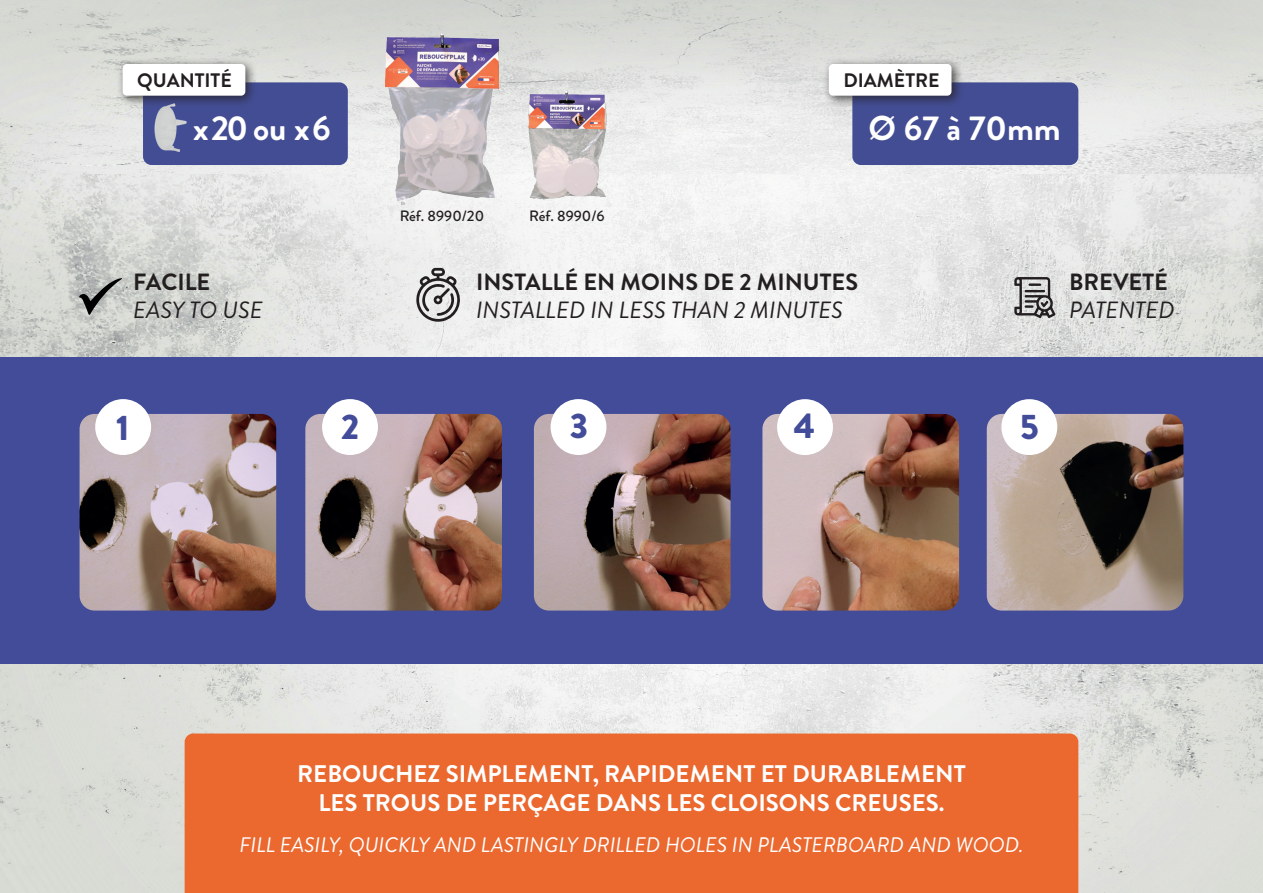
<style>
.page{position:relative;width:1263px;height:893px;background:#fff}
.page>*{position:absolute;margin:0;border:0;box-sizing:border-box;transform-origin:0 0}
.t1{font:900 35.55px "Brandon Grotesque";color:#434c99}
.t2{font:700 34.5px "Brandon Grotesque";color:#fff}
.t3{font:700 24px/28.8px "Brandon Grotesque";color:#fff;text-align:center}
.t4{font:italic 23.4px "Brandon Grotesque";color:#231f20}
.t5{font:700 23.4px "Brandon Grotesque";color:#231f20}
.t6{font:italic 21px "Brandon Grotesque";color:#fff}
.t7{font:700 19.5px "Brandon Grotesque";color:#231f20}
.t8{font:500 15px "Brandon Grotesque";color:#231f20}
</style>
<div class="page">
<img style="left:0;top:0;width:1263px;height:893px">
<div style="left:0;top:357px;width:1263px;height:307px;background:#434c99"></div>
<div style="left:185px;top:733px;width:893px;height:160px;background:#eb682f"></div>
<svg style="left:79px;top:278px;width:43px;height:37px;background:#9a9c9a"></svg>
<svg style="left:416px;top:268px;width:49px;height:54px;background:#afafae"></svg>
<svg style="left:1014px;top:277px;width:41px;height:41px;background:#929190"></svg>
<div style="left:143px;top:82px;width:205px;height:83px;background:#434d93;border-radius:9px"></div>
<div style="left:852px;top:82px;width:226px;height:83px;background:#434d93;border-radius:9px"></div>
<div style="left:117px;top:58px;width:141px;height:50px;background:#231f20;opacity:.75"></div>
<div style="left:123px;top:64px;width:122px;height:32px;background:#fff;border-radius:4px"></div>
<div style="left:823px;top:58px;width:141px;height:50px;background:#231f20;opacity:.75"></div>
<div style="left:829px;top:64px;width:122px;height:32px;background:#fff;border-radius:4px"></div>
<img style="left:140px;top:103px;width:60px;height:49px">
<img style="left:80px;top:414px;width:196px;height:197px">
<img style="left:305px;top:414px;width:197px;height:197px">
<img style="left:534px;top:414px;width:196px;height:197px">
<img style="left:762px;top:414px;width:197px;height:197px">
<img style="left:987px;top:414px;width:196px;height:197px">
<div style="left:95px;top:399px;width:56px;height:56px;background:#fff;border-radius:50%"></div>
<div style="left:322px;top:399px;width:56px;height:56px;background:#fff;border-radius:50%"></div>
<div style="left:551px;top:399px;width:55px;height:56px;background:#fff;border-radius:50%"></div>
<div style="left:777px;top:399px;width:56px;height:56px;background:#fff;border-radius:50%"></div>
<div style="left:1001px;top:399px;width:56px;height:56px;background:#fff;border-radius:50%"></div>
<img style="left:522px;top:39px;width:109px;height:200px">
<img style="left:363px;top:2px;width:159px;height:239px">
<p class="t7" style="left:137px;top:66px;width:96px">QUANTITÉ</p>
<p class="t7" style="left:843px;top:66px;width:98px">DIAMÈTRE</p>
<h2 class="t2" style="left:193px;top:104px;width:139px">x 20 ou x 6</h2>
<h2 class="t2" style="left:868px;top:104px;width:194px">Ø 67 à 70mm</h2>
<p class="t5" style="left:133px;top:266px;width:79px">FACILE</p>
<p class="t4" style="left:133px;top:294px;width:131px">EASY TO USE</p>
<p class="t8" style="left:400px;top:205px;width:86px">Réf. 8990/20</p>
<p class="t8" style="left:529px;top:205px;width:77px">Réf. 8990/6</p>
<p class="t5" style="left:476px;top:266px;width:383px">INSTALLÉ EN MOINS DE 2 MINUTES</p>
<p class="t4" style="left:476px;top:294px;width:368px">INSTALLED IN LESS THAN 2 MINUTES</p>
<p class="t5" style="left:1069px;top:266px;width:100px">BREVETÉ</p>
<p class="t4" style="left:1069px;top:294px;width:107px">PATENTED</p>
<h1 class="t1" style="left:116px;top:402px;width:15px">1</h1>
<h1 class="t1" style="left:341px;top:401px;width:20px">2</h1>
<h1 class="t1" style="left:570px;top:400px;width:20px">3</h1>
<h1 class="t1" style="left:794px;top:400px;width:23px">4</h1>
<h1 class="t1" style="left:1020px;top:401px;width:20px">5</h1>
<p class="t3" style="left:297px;top:760px;width:670px">REBOUCHEZ SIMPLEMENT, RAPIDEMENT ET DURABLEMENT<br>LES TROUS DE PERÇAGE DANS LES CLOISONS CREUSES.</p>
<p class="t6" style="left:239px;top:831px;width:785px">FILL EASILY, QUICKLY AND LASTINGLY DRILLED HOLES IN PLASTERBOARD AND WOOD.</p>
</div>
